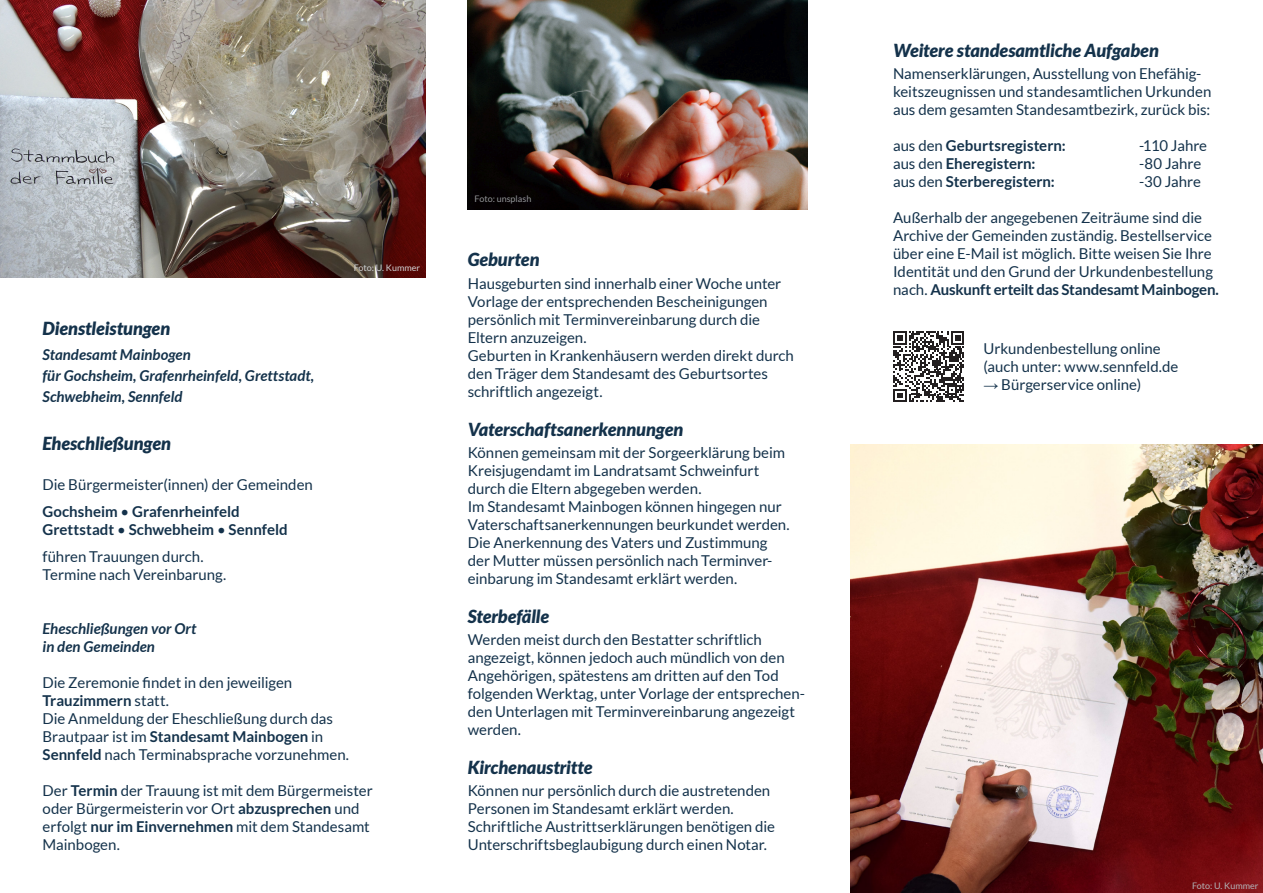
<style>
.page{position:relative;width:1263px;height:893px;background:#fff}
.page>*{position:absolute;margin:0;border:0;box-sizing:border-box;transform-origin:0 0}
.t1{font:italic 900 18px "Lato";letter-spacing:-.005em;color:#14324b}
.t2{font:15px/18px "Lato";color:#14324b}
.t3{font:700 15px/27px "Lato";color:#14324b}
.t4{font:italic 700 15px/21px "Lato";color:#14324b}
.t5{font:9px "Lato";color:#d1d2d4}
.t6{font:9px "Lato";color:#939598}
.t7{font:9px "Lato";color:#b2b3b7}
.s1{font-weight:700}
.s2{font-weight:400}
.s3{font-family:"Arial";font-weight:900}
</style>
<div class="page">
<img style="left:0;top:0;width:425px;height:278px">
<img style="left:468px;top:0;width:340px;height:209px">
<img style="left:850px;top:444px;width:413px;height:449px">
<svg style="left:893px;top:331px;width:71px;height:71px"></svg>
<p class="t1" style="left:43px;top:318px;width:129px">Dienstleistungen</p>
<p class="t4" style="left:43px;top:344px;width:273px">Standesamt Mainbogen<br>für Gochsheim, Grafenrheinfeld, Grettstadt,<br>Schwebheim, Sennfeld</p>
<p class="t1" style="left:43px;top:433px;width:130px">Eheschließungen</p>
<p class="t2" style="left:43px;top:471px;width:272px;line-height:27px">Die Bürgermeister(innen) der Gemeinden<br><span class="s1">Gochsheim</span> • <span class="s1">Grafenrheinfeld</span></p>
<p class="t3" style="left:43px;top:516px;width:247px">Grettstadt <span class="s2">•</span> Schwebheim <span class="s2">•</span> Sennfeld <span class="s2">führen Trauungen durch.</span></p>
<p class="t2" style="left:43px;top:566px;width:185px">Termine nach Vereinbarung.</p>
<p class="t5" style="left:354px;top:263px;width:68px">Foto: U. Kummer</p>
<p class="t4" style="left:43px;top:620px;width:155px;line-height:18px">Eheschließungen vor Ort in den Gemeinden</p>
<p class="t2" style="left:43px;top:674px;width:308px">Die Zeremonie findet in den jeweiligen <span class="s1">Trauzimmern</span> statt.<br>Die Anmeldung der Eheschließung durch das Brautpaar ist im <span class="s1">Standesamt Mainbogen</span> in <span class="s1">Sennfeld</span> nach Terminabsprache vorzunehmen.</p>
<p class="t2" style="left:43px;top:782px;width:332px">Der <span class="s1">Termin</span> der Trauung ist mit dem Bürgermeister oder Bürgermeisterin vor Ort <span class="s1">abzusprechen</span> und erfolgt <span class="s1">nur im Einvernehmen</span> mit dem Standesamt Mainbogen.</p>
<p class="t6" style="left:475px;top:194px;width:58px">Foto: unsplash</p>
<p class="t1" style="left:468px;top:249px;width:73px">Geburten</p>
<p class="t2" style="left:468px;top:274px;width:328px">Hausgeburten sind innerhalb einer Woche unter Vorlage der entsprechenden Bescheinigungen persönlich mit Terminvereinbarung durch die Eltern anzuzeigen.<br>Geburten in Krankenhäusern werden direkt durch den Träger dem Standesamt des Geburtsortes schriftlich angezeigt.</p>
<p class="t1" style="left:468px;top:419px;width:217px">Vaterschaftsanerkennungen</p>
<p class="t2" style="left:468px;top:443px;width:323px">Können gemeinsam mit der Sorgeerklärung beim Kreisjugendamt im Landratsamt Schweinfurt durch die Eltern abgegeben werden.<br>Im Standesamt Mainbogen können hingegen nur Vaterschaftsanerkennungen beurkundet werden.<br>Die Anerkennung des Vaters und Zustimmung der Mutter müssen persönlich nach Terminver&shy;einbarung im Standesamt erklärt werden.</p>
<p class="t1" style="left:468px;top:606px;width:83px">Sterbefälle</p>
<p class="t2" style="left:468px;top:631px;width:339px">Werden meist durch den Bestatter schriftlich angezeigt, können jedoch auch mündlich von den Angehörigen, spätestens am dritten auf den Tod folgenden Werktag, unter Vorlage der entsprechen&shy;den Unterlagen mit Terminvereinbarung angezeigt werden.</p>
<p class="t1" style="left:468px;top:757px;width:126px">Kirchenaustritte</p>
<p class="t2" style="left:468px;top:782px;width:309px">Können nur persönlich durch die austretenden Personen im Standesamt erklärt werden.<br>Schriftliche Austrittserklärungen benötigen die Unterschriftsbeglaubigung durch einen Notar.</p>
<p class="t1" style="left:893px;top:40px;width:267px">Weitere standesamtliche Aufgaben</p>
<p class="t2" style="left:893px;top:65px;width:320px">Namenserklärungen, Ausstellung von Ehefähig&shy;keitszeugnissen und standesamtlichen Urkunden aus dem gesamten Standesamtbezirk, zurück bis:</p>
<p class="t3" style="left:893px;top:132px;width:174px"><span class="s2">aus den</span> Geburtsregistern:</p>
<p class="t2" style="left:1139px;top:137px;width:70px">-110 Jahre</p>
<p class="t3" style="left:893px;top:150px;width:144px"><span class="s2">aus den</span> Eheregistern:</p>
<p class="t2" style="left:1139px;top:155px;width:64px">-80 Jahre</p>
<p class="t3" style="left:893px;top:168px;width:163px"><span class="s2">aus den</span> Sterberegistern:</p>
<p class="t2" style="left:1139px;top:173px;width:63px">-30 Jahre</p>
<p class="t2" style="left:893px;top:209px;width:327px">Außerhalb der angegebenen Zeiträume sind die Archive der Gemeinden zuständig. Bestellservice über eine E-Mail ist möglich. Bitte weisen Sie Ihre Identität und den Grund der Urkundenbestellung nach. <span class="s1">Auskunft erteilt das Standesamt Mainbogen.</span></p>
<p class="t2" style="left:983px;top:339px;width:196px">Urkundenbestellung online (auch unter: www.sennfeld.de</p>
<p class="t2" style="left:983px;top:375px;width:159px"><span class="s3">→</span> Bürgerservice online)</p>
<p class="t7" style="left:1192px;top:880px;width:68px">Foto: U. Kummer</p>
</div>
